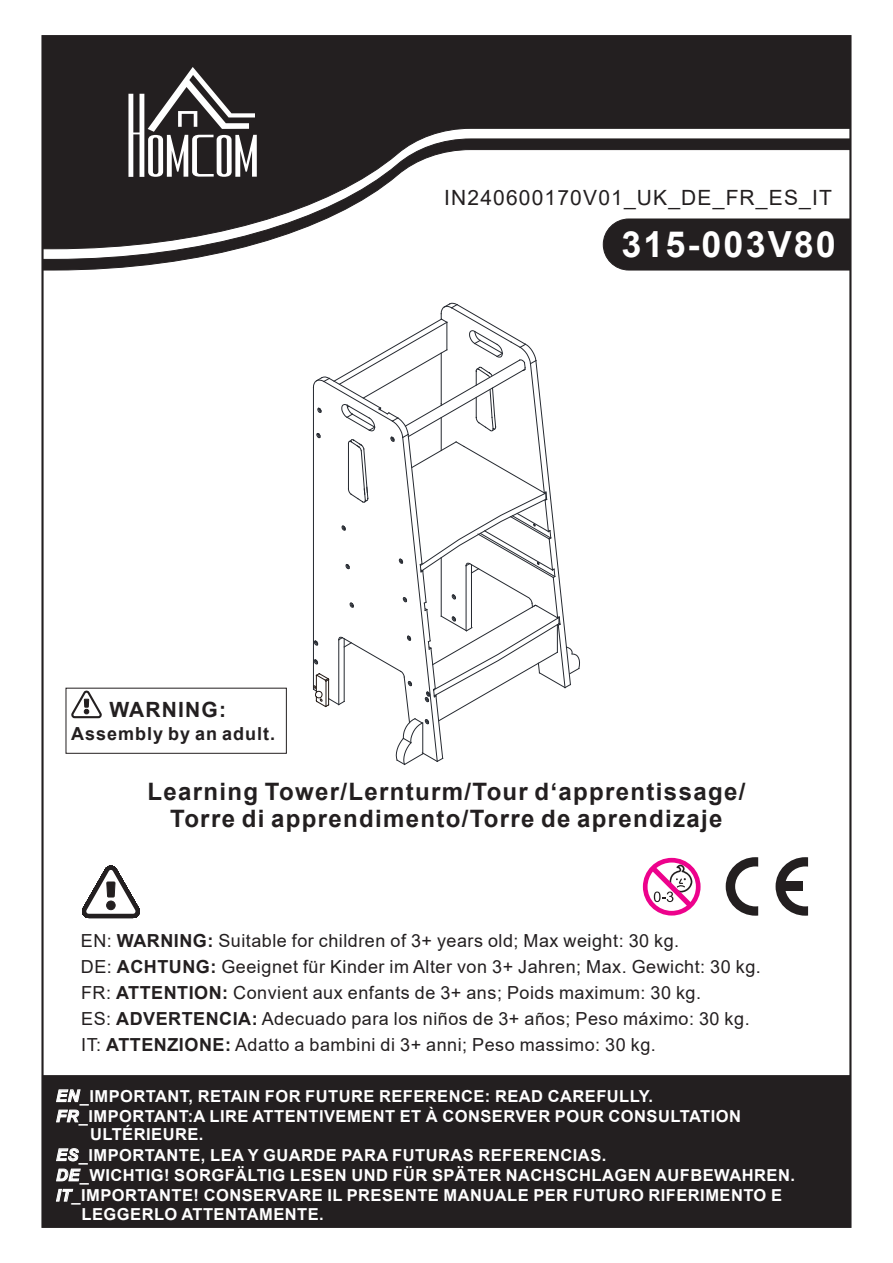
<style>
.page{position:relative;width:893px;height:1263px;background:#fff}
.page>*{position:absolute;margin:0;border:0;box-sizing:border-box;transform-origin:0 0}
.t1{font:700 36px "Arial";letter-spacing:.055em;color:#fff}
.t2{font:700 24px/26.8px "Arial";letter-spacing:.055em;color:#231f20;text-align:center}
.t3{font:21px "Arial";letter-spacing:.055em;color:#231f20}
.t4{font:700 21px "Arial";letter-spacing:.055em;color:#231f20}
.t5{font:18px/26.1px "Arial";letter-spacing:.03em;color:#231f20}
.t6{font:700 18px "Arial";letter-spacing:.055em;color:#231f20}
.t7{font:700 16.5px/20.2px "Arial";letter-spacing:.03em;color:#fff}
.s1{font-weight:700}
.s2{font-style:italic}
</style>
<div class="page">
<div style="left:44px;top:38px;width:804px;height:100px;background:#231f20"></div>
<svg style="left:44px;top:138px;width:804px;height:133px"></svg>
<svg style="left:128px;top:67px;width:129px;height:110px"></svg>
<svg style="left:726px;top:857px;width:32px;height:59px"></svg>
<svg style="left:776px;top:857px;width:32px;height:59px"></svg>
<div style="left:781px;top:882px;width:21px;height:9px;background:#231f20"></div>
<svg style="left:643px;top:858px;width:58px;height:57px"></svg>
<div style="left:42px;top:1075px;width:809px;height:152px;background:#231f20;border:1px solid #231f20"></div>
<svg style="left:56px;top:1089px;width:24px;height:13px"></svg>
<svg style="left:56px;top:1110px;width:23px;height:12px"></svg>
<svg style="left:56px;top:1148px;width:23px;height:13px"></svg>
<svg style="left:56px;top:1169px;width:25px;height:12px"></svg>
<svg style="left:56px;top:1189px;width:17px;height:12px"></svg>
<svg style="left:82px;top:865px;width:58px;height:54px"></svg>
<svg style="left:71px;top:690px;width:31px;height:29px"></svg>
<div style="left:66px;top:688px;width:221px;height:66px;border:1px solid #231f20"></div>
<svg style="left:312px;top:303px;width:268px;height:462px"></svg>
<p class="t3" style="left:444px;top:183px;width:389px">IN240600170V01_UK_DE_FR_ES_IT</p>
<h1 class="t1" style="left:621px;top:219px;width:216px">315-003V80</h1>
<p class="t4" style="left:109px;top:695px;width:118px">WARNING:</p>
<p class="t6" style="left:71px;top:721px;width:206px">Assembly by an adult.</p>
<h2 class="t2" style="left:148px;top:778px;width:599px">Learning Tower/Lernturm/Tour d‘apprentissage/<br>Torre di apprendimento/Torre de aprendizaje</h2>
<p class="t5" style="left:81px;top:927px;width:681px">EN: <span class="s1">WARNING:</span> Suitable for children of 3+ years old; Max weight: 30 kg.<br>DE: <span class="s1">ACHTUNG:</span> Geeignet für Kinder im Alter von 3+ Jahren; Max. Gewicht: 30 kg.<br>FR: <span class="s1">ATTENTION:</span> Convient aux enfants de 3+ ans; Poids maximum: 30 kg.<br>ES: <span class="s1">ADVERTENCIA:</span> Adecuado para los niños de 3+ años; Peso máximo: 30 kg.<br>IT: <span class="s1">ATTENZIONE:</span> Adatto a bambini di 3+ anni; Peso massimo: 30 kg.</p>
<p class="t7" style="left:56px;top:1086px;width:687px"><span class="s2">EN_</span>IMPORTANT, RETAIN FOR FUTURE REFERENCE: READ CAREFULLY.<br><span class="s2">FR_</span>IMPORTANT:A LIRE ATTENTIVEMENT ET À CONSERVER POUR CONSULTATION</p>
<p class="t7" style="left:56px;top:1124px;width:740px;text-indent:34px">ULTÉRIEURE.<br><span class="s2">ES_</span>IMPORTANTE, LEA Y GUARDE PARA FUTURAS REFERENCIAS.<br><span class="s2">DE_</span>WICHTIG! SORGFÄLTIG LESEN UND FÜR SPÄTER NACHSCHLAGEN AUFBEWAHREN.<br><span class="s2">IT_</span>IMPORTANTE! CONSERVARE IL PRESENTE MANUALE PER FUTURO RIFERIMENTO E</p>
<p class="t7" style="left:82px;top:1204px;width:244px">LEGGERLO ATTENTAMENTE.</p>
</div>
